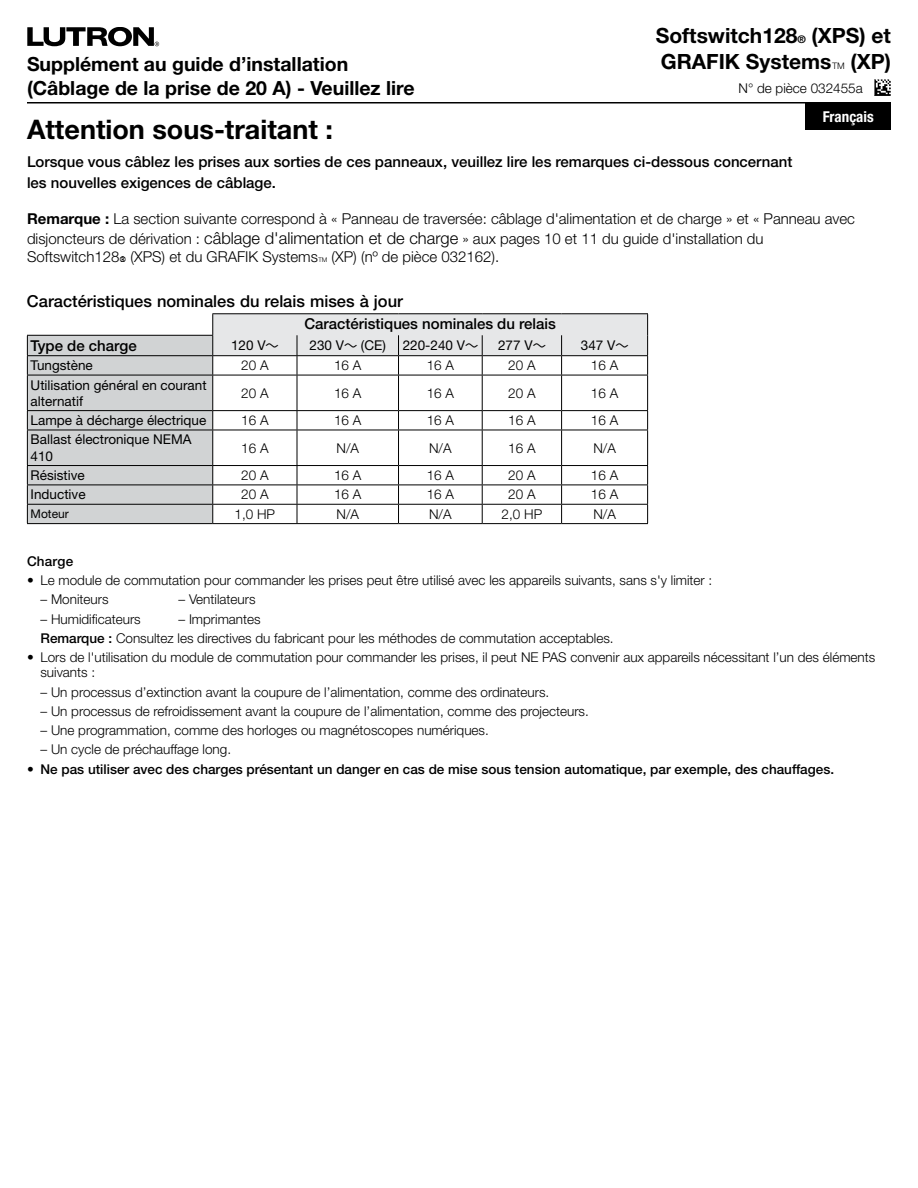
<style>
.page{position:relative;width:918px;height:1188px;background:#fff}
.page>*{position:absolute;margin:0;border:0;box-sizing:border-box;transform-origin:0 0}
.t1{font:700 27px "Helvetica Neue LT Std";color:#000}
.t2{font:700 21px/25.2px "Helvetica Neue LT Std";color:#000}
.t3{font:700 19.5px/24px "Helvetica Neue LT Std";color:#000}
.t4{font:500 16.5px "Helvetica Neue LT Std";color:#000}
.t5{font:300 15px/19.8px "Helvetica Neue LT Std";color:#000}
.t6{font:500 15px/21px "Helvetica Neue LT Std";color:#000}
.t7{font:700 condensed 15px "Helvetica Neue LT Std";color:#fff}
.t8{font:300 13.5px/19.4px "Helvetica Neue LT Std";color:#000}
.t9{font:13.5px/16.2px "Helvetica Neue LT Std";color:#000}
.t10{font:500 13.5px "Helvetica Neue LT Std";color:#000}
.t11{font:12px "Helvetica Neue LT Std";color:#000}
.s1{font-size:10.5px}
.s2{font-family:"acdc";font-weight:400}
.s3{font-weight:700}
.s4{font-size:16.5px}
.s5{font-family:"acdc";font-weight:400;font-size:18px}
.s6{font-family:"acdc"}
.s7{font-weight:500}
.s8{font-weight:300}
</style>
<div class="page">
<svg style="left:27px;top:27px;width:132px;height:19px"></svg>
<hr style="left:27px;top:102px;width:864px;height:2px;background:#000">
<hr style="left:212px;top:313px;width:85px;height:1px;background:#000">
<hr style="left:297px;top:313px;width:102px;height:1px;background:#000">
<hr style="left:399px;top:313px;width:83px;height:1px;background:#000">
<hr style="left:482px;top:313px;width:80px;height:1px;background:#000">
<hr style="left:562px;top:313px;width:86px;height:1px;background:#000">
<svg style="left:27px;top:314px;width:621px;height:209px"></svg>
<hr style="left:27px;top:523px;width:186px;height:1px;background:#000">
<hr style="left:213px;top:523px;width:84px;height:1px;background:#000">
<hr style="left:297px;top:523px;width:102px;height:1px;background:#000">
<hr style="left:399px;top:523px;width:83px;height:1px;background:#000">
<hr style="left:482px;top:523px;width:80px;height:1px;background:#000">
<hr style="left:562px;top:523px;width:86px;height:1px;background:#000">
<img style="left:874px;top:79px;width:17px;height:17px">
<div style="left:806px;top:104px;width:85px;height:26px;background:#000"></div>
<h3 class="t3" style="left:27px;top:52px;width:389px">Supplément au guide d’installation (Câblage de la prise de 20 A) - Veuillez lire</h3>
<h2 class="t2" style="left:656px;top:23px;width:237px">Softswitch128<span class="s1">®</span> (XPS) et<br>GRAFIK Systems<span class="s2">T</span> (XP)</h2>
<p class="t8" style="left:738px;top:78px;width:126px">N° de pièce 032455a</p>
<p class="t7" style="left:823px;top:108px;width:53px">Français</p>
<h1 class="t1" style="left:27px;top:113px;width:307px">Attention sous-traitant :</h1>
<p class="t6" style="left:27px;top:151px;width:767px">Lorsque vous câblez les prises aux sorties de ces panneaux, veuillez lire les remarques ci-dessous concernant les nouvelles exigences de câblage.</p>
<p class="t5" style="left:27px;top:208px;width:830px"><span class="s3">Remarque :</span> La section suivante correspond à « Panneau de traversée: câblage d'alimentation et de charge » et « Panneau avec disjoncteurs de dérivation : <span class="s4">câblage d'alimentation et de charge</span> » aux pages 10 et 11 du guide d'installation du</p>
<p class="t5" style="left:27px;top:246px;width:474px">Softswitch128<span class="s5">R</span> (XPS) et du GRAFIK Systems<span class="s2">T</span> (XP) (nº de pièce 032162).</p>
<p class="t4" style="left:27px;top:292px;width:378px">Caractéristiques nominales du relais mises à jour</p>
<p class="t6" style="left:304px;top:313px;width:253px">Caractéristiques nominales du relais</p>
<p class="t6" style="left:31px;top:335px;width:108px">Type de charge</p>
<p class="t9" style="left:231px;top:337px;width:49px">120 V<span class="s6">~</span></p>
<p class="t9" style="left:310px;top:337px;width:170px">230 V<span class="s6">~</span> (CE) 220-240 V<span class="s6">~</span></p>
<p class="t9" style="left:498px;top:337px;width:49px">277 V<span class="s6">~</span></p>
<p class="t9" style="left:581px;top:337px;width:49px">347 V<span class="s6">~</span></p>
<p class="t9" style="left:31px;top:357px;width:64px">Tungstène</p>
<p class="t8" style="left:241px;top:355px;width:29px">20 A</p>
<p class="t8" style="left:334px;top:355px;width:29px">16 A</p>
<p class="t8" style="left:427px;top:355px;width:29px">16 A</p>
<p class="t8" style="left:508px;top:355px;width:29px">20 A</p>
<p class="t8" style="left:591px;top:355px;width:29px">16 A</p>
<p class="t9" style="left:31px;top:376px;width:178px">Utilisation général en courant alternatif</p>
<p class="t8" style="left:241px;top:383px;width:29px">20 A</p>
<p class="t8" style="left:334px;top:383px;width:29px">16 A</p>
<p class="t8" style="left:427px;top:383px;width:29px">16 A</p>
<p class="t8" style="left:508px;top:383px;width:29px">20 A</p>
<p class="t8" style="left:591px;top:383px;width:29px">16 A</p>
<p class="t9" style="left:31px;top:412px;width:177px">Lampe à décharge électrique</p>
<p class="t8" style="left:241px;top:410px;width:29px">16 A</p>
<p class="t8" style="left:334px;top:410px;width:29px">16 A</p>
<p class="t8" style="left:427px;top:410px;width:29px">16 A</p>
<p class="t8" style="left:508px;top:410px;width:29px">16 A</p>
<p class="t8" style="left:591px;top:410px;width:29px">16 A</p>
<p class="t9" style="left:31px;top:431px;width:163px">Ballast électronique NEMA<br>410</p>
<p class="t8" style="left:241px;top:438px;width:29px">16 A</p>
<p class="t8" style="left:337px;top:438px;width:24px">N/A</p>
<p class="t8" style="left:429px;top:438px;width:24px">N/A</p>
<p class="t8" style="left:508px;top:438px;width:29px">16 A</p>
<p class="t8" style="left:593px;top:438px;width:24px">N/A</p>
<p class="t9" style="left:31px;top:467px;width:56px">Résistive</p>
<p class="t8" style="left:241px;top:465px;width:29px">20 A</p>
<p class="t8" style="left:334px;top:465px;width:29px">16 A</p>
<p class="t8" style="left:427px;top:465px;width:29px">16 A</p>
<p class="t8" style="left:508px;top:465px;width:29px">20 A</p>
<p class="t8" style="left:591px;top:465px;width:29px">16 A</p>
<p class="t9" style="left:31px;top:486px;width:57px">Inductive</p>
<p class="t8" style="left:241px;top:485px;width:29px">20 A</p>
<p class="t8" style="left:334px;top:485px;width:29px">16 A</p>
<p class="t8" style="left:427px;top:485px;width:29px">16 A</p>
<p class="t8" style="left:508px;top:485px;width:29px">20 A</p>
<p class="t8" style="left:591px;top:485px;width:29px">16 A</p>
<p class="t11" style="left:31px;top:507px;width:40px">Moteur</p>
<p class="t8" style="left:235px;top:504px;width:42px">1,0 HP</p>
<p class="t8" style="left:337px;top:504px;width:24px">N/A</p>
<p class="t8" style="left:429px;top:504px;width:24px">N/A</p>
<p class="t8" style="left:502px;top:504px;width:42px">2,0 HP</p>
<p class="t8" style="left:593px;top:504px;width:24px">N/A</p>
<p class="t10" style="left:27px;top:553px;width:48px">Charge</p>
<p class="t8" style="left:27px;top:570px;width:687px">• Le module de commutation pour commander les prises peut être utilisé avec les appareils suivants, sans s'y limiter :</p>
<p class="t8" style="left:41px;top:589px;width:69px">– Moniteurs</p>
<p class="t8" style="left:178px;top:589px;width:79px">– Ventilateurs</p>
<p class="t8" style="left:41px;top:609px;width:102px">– Humidificateurs</p>
<p class="t8" style="left:41px;top:609px;width:575px;text-indent:138px">– Imprimantes<br><span class="s7">Remarque :</span> Consultez les directives du fabricant pour les méthodes de commutation acceptables.</p>
<p class="t8" style="left:41px;top:650px;width:836px;line-height:15px;text-indent:-14px">• Lors de l'utilisation du module de commutation pour commander les prises, il peut NE PAS convenir aux appareils nécessitant l’un des éléments suivants :</p>
<p class="t8" style="left:41px;top:682px;width:510px">– Un processus d’extinction avant la coupure de l’alimentation, comme des ordinateurs.</p>
<p class="t8" style="left:41px;top:701px;width:550px">– Un processus de refroidissement avant la coupure de l’alimentation, comme des projecteurs.</p>
<p class="t8" style="left:41px;top:720px;width:450px">– Une programmation, comme des horloges ou magnétoscopes numériques.</p>
<p class="t8" style="left:41px;top:740px;width:192px">– Un cycle de préchauffage long.</p>
<p class="t10" style="left:27px;top:761px;width:809px"><span class="s8">•</span> Ne pas utiliser avec des charges présentant un danger en cas de mise sous tension automatique, par exemple, des chauffages.</p>
</div>
